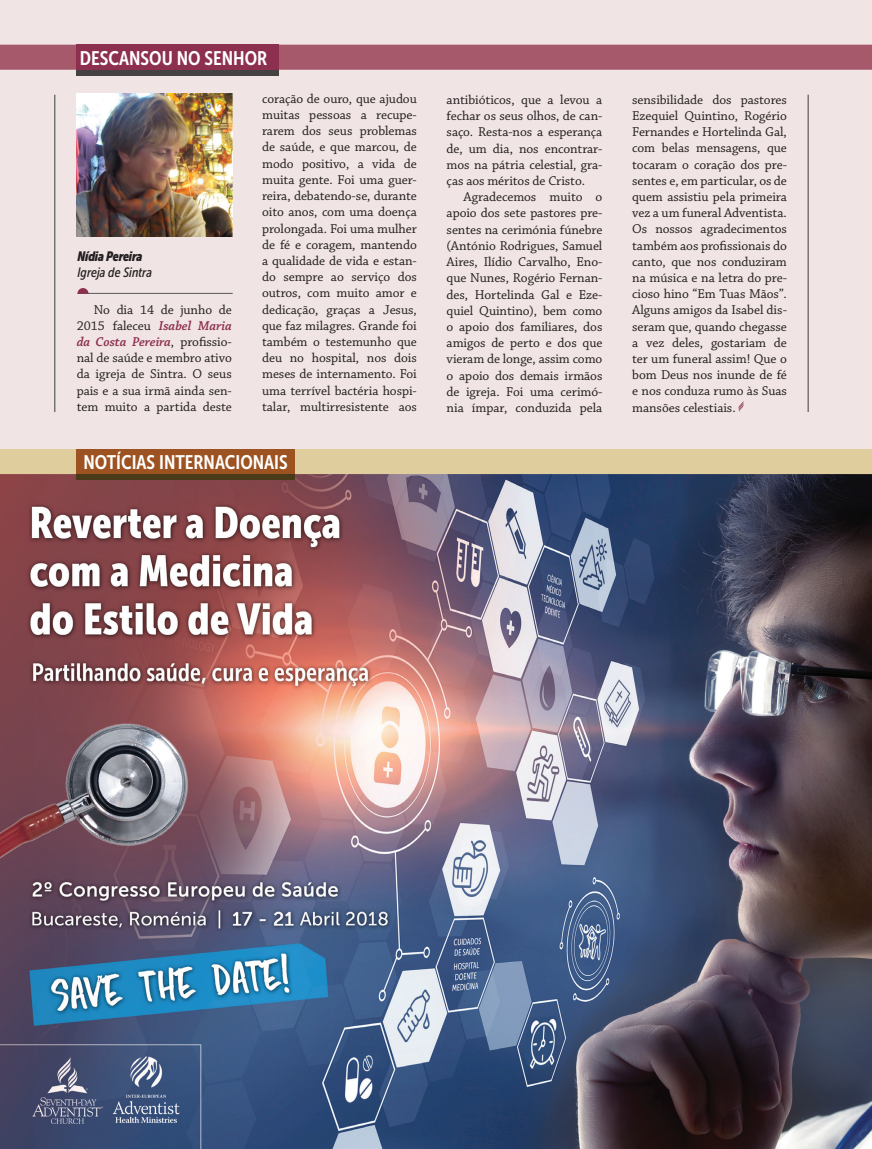
<style>
.page{position:relative;width:872px;height:1149px;background:#fff}
.page>*{position:absolute;margin:0;border:0;box-sizing:border-box;transform-origin:0 0}
.t1{font:19.5px "Museo Sans Cond 700";color:#fff}
.texto_corpo_noticias{font:13.5px/16.2px "Chaparral Pro";letter-spacing:-.005em;color:#231f20;text-align:justify}
.t2{font:italic 13.5px "Museo Sans Cond 500";color:#231f20}
.t3{font:italic 13.5px "Museo Sans Cond 900";letter-spacing:-.02em;color:#231f20}
.s1{font-weight:600;font-style:italic;color:#8d2f4f}
</style>
<div class="page">
<div style="left:0;top:0;width:872px;height:449px;background:#f0e4e4"></div>
<svg style="left:738px;top:401px;width:5px;height:10px"></svg>
<div style="left:0;top:45px;width:872px;height:25px;background:#a5596a"></div>
<div style="left:77px;top:45px;width:202px;height:25px;background:#8d2f4f"></div>
<div style="left:77px;top:70px;width:202px;height:5px;background:#444242"></div>
<img style="left:77px;top:94px;width:156px;height:142px">
<img style="left:0;top:474px;width:872px;height:674px">
<hr style="left:807px;top:95px;width:1px;height:317px;background:#3e3e3f">
<hr style="left:54px;top:95px;width:1px;height:317px;background:#3e3e3f">
<hr style="left:77px;top:293px;width:156px;height:1px;background:#57585a">
<svg style="left:77px;top:288px;width:11px;height:6px"></svg>
<div style="left:0;top:449px;width:872px;height:25px;background:#dfcd9d"></div>
<div style="left:76px;top:449px;width:219px;height:25px;background:#9c5221"></div>
<div style="left:76px;top:474px;width:219px;height:5px;background:#493a19"></div>
<p class="t1" style="left:80px;top:47px;width:189px">DESCANSOU NO SENHOR</p>
<p class="t3" style="left:77px;top:249px;width:67px">Nídia Pereira</p>
<p class="t2" style="left:77px;top:265px;width:76px">Igreja de Sintra</p>
<p class="texto_corpo_noticias" style="left:77px;top:301px;width:157px;text-indent:17px">No dia 14 de junho de 2015 faleceu <span class="s1">Isabel Maria da Costa Pereira</span>, profissio&shy;nal de saúde e membro ativo da igreja de Sintra. O seus pais e a sua irmã ainda sen&shy;tem muito a partida deste</p>
<p class="texto_corpo_noticias" style="left:262px;top:91px;width:156px">coração de ouro, que ajudou muitas pessoas a recupe&shy;rarem dos seus problemas de saúde, e que marcou, de modo positivo, a vida de muita gente. Foi uma guer&shy;reira, debatendo-se, durante oito anos, com uma doença prolongada. Foi uma mulher de fé e coragem, mantendo a qualidade de vida e estan&shy;do sempre ao serviço dos outros, com muito amor e dedicação, graças a Jesus, que faz milagres. Grande foi também o testemunho que deu no hospital, nos dois meses de internamento. Foi uma terrível bactéria hospi&shy;talar, multirresistente aos</p>
<p class="texto_corpo_noticias" style="left:446px;top:92px;width:157px">antibióticos, que a levou a fechar os seus olhos, de can&shy;saço. Resta-nos a esperança de, um dia, nos encontrar&shy;mos na pátria celestial, gra&shy;ças aos méritos de Cristo.</p>
<p class="texto_corpo_noticias" style="left:446px;top:189px;width:157px;text-indent:17px">Agradecemos muito o apoio dos sete pastores pre&shy;sentes na cerimónia fúnebre (António Rodrigues, Samuel Aires, Ilídio Carvalho, Eno&shy;que Nunes, Rogério Fernan&shy;des, Hortelinda Gal e Eze&shy;quiel Quintino), bem como o apoio dos familiares, dos amigos de perto e dos que vieram de longe, assim como o apoio dos demais irmãos de igreja. Foi uma cerimó&shy;nia ímpar, conduzida pela</p>
<p class="t1" style="left:83px;top:451px;width:206px">NOTÍCIAS INTERNACIONAIS</p>
<p class="texto_corpo_noticias" style="left:632px;top:92px;width:156px">sensibilidade dos pastores Ezequiel Quintino, Rogério Fernandes e Hortelinda Gal, com belas mensagens, que tocaram o coração dos pre&shy;sentes e, em particular, os de quem assistiu pela primeira vez a um funeral Adventista.<br>Os nossos agradecimentos também aos profissionais do canto, que nos conduziram na música e na letra do pre&shy;cioso hino “Em Tuas Mãos”.<br>Alguns amigos da Isabel dis&shy;seram que, quando chegasse a vez deles, gostariam de ter um funeral assim! Que o bom Deus nos inunde de fé e nos conduza rumo às Suas mansões celestiais.</p>
</div>
